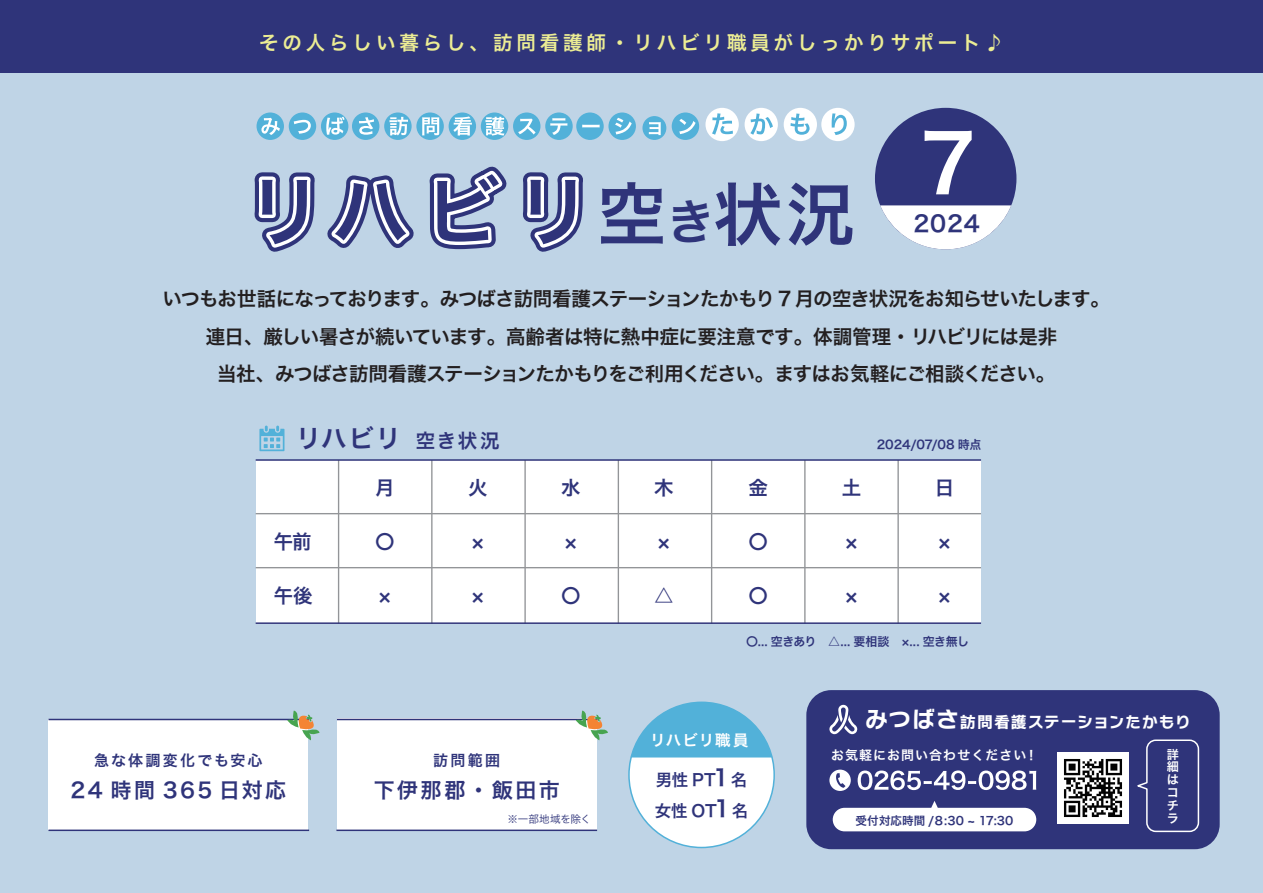
<style>
.page{position:relative;width:1263px;height:893px;background:#bfd4e6}
.page>*{position:absolute;margin:0;border:0;box-sizing:border-box;transform-origin:0 0}
.t1{font:79.5px "Hira Kaku Pro N W6";color:#fff}
.t2{font:76.5px "Hira Kaku Pro N W6";color:#2f347a}
.t3{font:25.5px "Hira Kaku Pro N W6";color:#2f347a}
.t4{font:22.5px "Hira Kaku Pro N W6";color:#2f347a}
.t5{font:21px "Hira Kaku Pro N W6";letter-spacing:.115em;color:#2f347a}
.t6{font:19.5px/37.2px "Hira Kaku Pro N W6";letter-spacing:-.045em;color:#231f20;text-align:center}
.t7{font:19.5px "Hira Kaku Pro N W6";letter-spacing:.2em;color:#eced94}
.t8{font:19.5px "Hira Kaku Pro N W6";color:#2f347a}
.t9{font:16.5px/31px "Hira Kaku Pro N W6";letter-spacing:-.005em;color:#2f347a}
.t10{font:15.9px "Nitalago Ruika 06";letter-spacing:.04em;color:#fff}
.t11{font:15.45px "Hira Kaku Pro N W6";letter-spacing:.07em;color:#fff}
.t12{font:15px "Hira Kaku Pro N W6";letter-spacing:.14em;color:#2f347a}
.t13{font:13.05px "Hira Kaku Pro N W6";letter-spacing:.08em;color:#fff}
.t14{font:12.15px/12.8px "Hira Kaku Pro N W6";color:#fff;text-align:justify}
.t15{font:12px "Hira Kaku Pro N W6";letter-spacing:-.045em;color:#2f347a}
.t16{font:12px "Hira Kaku Pro N W6";letter-spacing:-.005em;color:#2f347a}
.t17{font:11.55px "Hira Kaku Pro N W6";letter-spacing:.015em;color:#2f347a}
.t18{font:10.5px "Hira Kaku Pro N W3";color:#2f347a}
.s1{font-size:68.85px}
.s2{font-size:48.45px}
.s3{font-size:19.5px}
.s4{font-size:22.5px}
.s5{font-size:23.1px}
</style>
<div class="page">
<div style="left:0;top:0;width:1263px;height:73px;background:#2f347a"></div>
<div style="left:257px;top:112px;width:27px;height:28px;background:#52b1d9;border-radius:50%"></div>
<div style="left:289px;top:112px;width:27px;height:28px;background:#52b1d9;border-radius:50%"></div>
<div style="left:321px;top:112px;width:27px;height:28px;background:#52b1d9;border-radius:50%"></div>
<div style="left:352px;top:112px;width:27px;height:28px;background:#52b1d9;border-radius:50%"></div>
<svg style="left:384px;top:112px;width:28px;height:28px"></svg>
<svg style="left:416px;top:112px;width:28px;height:28px"></svg>
<div style="left:449px;top:112px;width:27px;height:28px;background:#52b1d9;border-radius:50%"></div>
<div style="left:481px;top:112px;width:27px;height:28px;background:#52b1d9;border-radius:50%"></div>
<div style="left:513px;top:112px;width:27px;height:28px;background:#52b1d9;border-radius:50%"></div>
<div style="left:545px;top:112px;width:28px;height:28px;background:#52b1d9;border-radius:50%"></div>
<div style="left:576px;top:112px;width:28px;height:28px;background:#52b1d9;border-radius:50%"></div>
<div style="left:608px;top:112px;width:28px;height:28px;background:#52b1d9;border-radius:50%"></div>
<div style="left:672px;top:112px;width:27px;height:28px;background:#52b1d9;border-radius:50%"></div>
<div style="left:642px;top:116px;width:24px;height:24px;background:#52b1d9;border-radius:50%"></div>
<svg style="left:261px;top:118px;width:19px;height:17px"></svg>
<svg style="left:294px;top:120px;width:17px;height:14px"></svg>
<svg style="left:326px;top:117px;width:19px;height:18px"></svg>
<svg style="left:359px;top:117px;width:15px;height:18px"></svg>
<svg style="left:389px;top:117px;width:19px;height:18px"></svg>
<svg style="left:422px;top:117px;width:17px;height:18px"></svg>
<svg style="left:453px;top:116px;width:19px;height:19px"></svg>
<svg style="left:485px;top:117px;width:19px;height:19px"></svg>
<svg style="left:518px;top:119px;width:18px;height:15px"></svg>
<svg style="left:550px;top:118px;width:17px;height:17px"></svg>
<svg style="left:582px;top:125px;width:18px;height:2px"></svg>
<svg style="left:615px;top:118px;width:17px;height:16px"></svg>
<svg style="left:649px;top:122px;width:12px;height:13px"></svg>
<svg style="left:679px;top:119px;width:17px;height:15px"></svg>
<div style="left:705px;top:108px;width:34px;height:33px;background:#fff;border-radius:50%"></div>
<div style="left:745px;top:108px;width:33px;height:33px;background:#fff;border-radius:50%"></div>
<div style="left:784px;top:108px;width:33px;height:33px;background:#fff;border-radius:50%"></div>
<div style="left:821px;top:108px;width:34px;height:33px;background:#fff;border-radius:50%"></div>
<svg style="left:712px;top:113px;width:21px;height:22px"></svg>
<svg style="left:750px;top:113px;width:23px;height:22px"></svg>
<svg style="left:790px;top:114px;width:19px;height:21px"></svg>
<svg style="left:832px;top:113px;width:15px;height:22px"></svg>
<svg style="left:254px;top:166px;width:329px;height:86px"></svg>
<div style="left:875px;top:108px;width:141px;height:141px;background:#2f347a;border-radius:50%"></div>
<svg style="left:880px;top:205px;width:131px;height:44px"></svg>
<div style="left:256px;top:460px;width:724px;height:164px;background:#fff"></div>
<svg style="left:259px;top:426px;width:25px;height:25px"></svg>
<hr style="left:338px;top:460px;width:1px;height:164px;background:#939598">
<hr style="left:431px;top:460px;width:1px;height:164px;background:#939598">
<hr style="left:524px;top:460px;width:2px;height:164px;background:#939598">
<hr style="left:618px;top:460px;width:1px;height:164px;background:#939598">
<hr style="left:711px;top:460px;width:1px;height:164px;background:#939598">
<hr style="left:804px;top:460px;width:1px;height:164px;background:#939598">
<hr style="left:897px;top:460px;width:2px;height:164px;background:#939598">
<hr style="left:256px;top:513px;width:725px;height:1px;background:#939598">
<hr style="left:256px;top:567px;width:725px;height:1px;background:#939598">
<hr style="left:256px;top:459px;width:725px;height:2px;background:#2f347a">
<hr style="left:256px;top:622px;width:725px;height:2px;background:#2f347a">
<div style="left:48px;top:719px;width:260px;height:111px;background:#fff"></div>
<div style="left:337px;top:718px;width:260px;height:112px;background:#fff"></div>
<hr style="left:48px;top:719px;width:261px;height:1px;background:#2f347a">
<hr style="left:48px;top:829px;width:261px;height:2px;background:#2f347a">
<hr style="left:336px;top:829px;width:261px;height:2px;background:#2f347a">
<svg style="left:287px;top:711px;width:33px;height:29px"></svg>
<hr style="left:337px;top:719px;width:261px;height:1px;background:#2f347a">
<svg style="left:576px;top:711px;width:32px;height:29px"></svg>
<div style="left:629px;top:702px;width:145px;height:145px;background:#fff;border-radius:50%"></div>
<svg style="left:631px;top:702px;width:141px;height:55px"></svg>
<div style="left:806px;top:690px;width:414px;height:159px;background:#2f347a;border-radius:25px"></div>
<img style="left:1057px;top:753px;width:71px;height:71px">
<svg style="left:829px;top:705px;width:28px;height:29px"></svg>
<svg style="left:858px;top:770px;width:178px;height:20px"></svg>
<div style="left:829px;top:770px;width:22px;height:21px;background:#fff;border-radius:50%"></div>
<svg style="left:836px;top:773px;width:9px;height:15px"></svg>
<svg style="left:833px;top:801px;width:203px;height:30px"></svg>
<svg style="left:1137px;top:739px;width:63px;height:94px"></svg>
<p class="t7" style="left:259px;top:25px;width:746px">その人らしい暮らし、訪問看護師・リハビリ職員がしっかりサポート♪</p>
<h2 class="t2" style="left:246px;top:142px;width:610px">リハビリ<span class="s1">空</span><span class="s2">き</span><span class="s1">状況</span></h2>
<h1 class="t1" style="left:920px;top:92px;width:58px">7</h1>
<p class="t4" style="left:913px;top:203px;width:68px">2024</p>
<p class="t6" style="left:163px;top:280px;width:949px">いつもお世話になっております。みつばさ訪問看護ステーションたかもり 7 月の空き状況をお知らせいたします。連日、厳しい暑さが続いています。高齢者は特に熱中症に要注意です。体調管理・リハビリには是非<br>当社、みつばさ訪問看護ステーションたかもりをご利用ください。ますはお気軽にご相談ください。</p>
<h3 class="t3" style="left:296px;top:415px;width:205px">リハビリ <span class="s3">空き状況</span></h3>
<p class="t16" style="left:877px;top:434px;width:106px">2024/07/08 時点</p>
<p class="t8" style="left:274px;top:524px;width:40px">午前</p>
<p class="t8" style="left:375px;top:470px;width:21px">月</p>
<p class="t8" style="left:468px;top:470px;width:21px">火</p>
<p class="t8" style="left:561px;top:470px;width:21px">水</p>
<p class="t8" style="left:654px;top:470px;width:21px">木</p>
<p class="t8" style="left:749px;top:470px;width:21px">金</p>
<p class="t8" style="left:842px;top:470px;width:21px">土</p>
<p class="t8" style="left:935px;top:470px;width:21px">日</p>
<p class="t8" style="left:375px;top:524px;width:21px">〇</p>
<p class="t8" style="left:471px;top:524px;width:15px">×</p>
<p class="t8" style="left:564px;top:524px;width:15px">×</p>
<p class="t8" style="left:657px;top:524px;width:15px">×</p>
<p class="t8" style="left:749px;top:524px;width:21px">〇</p>
<p class="t8" style="left:845px;top:524px;width:15px">×</p>
<p class="t8" style="left:938px;top:524px;width:15px">×</p>
<p class="t8" style="left:274px;top:578px;width:40px">午後</p>
<p class="t8" style="left:378px;top:578px;width:15px">×</p>
<p class="t8" style="left:471px;top:578px;width:15px">×</p>
<p class="t8" style="left:561px;top:578px;width:21px">〇</p>
<p class="t8" style="left:654px;top:578px;width:21px">△</p>
<p class="t8" style="left:749px;top:578px;width:21px">〇</p>
<p class="t8" style="left:845px;top:578px;width:15px">×</p>
<p class="t8" style="left:938px;top:578px;width:15px">×</p>
<p class="t12" style="left:94px;top:747px;width:170px">急な体調変化でも安心</p>
<p class="t5" style="left:70px;top:771px;width:217px">24 時間 365 日対応</p>
<p class="t12" style="left:433px;top:747px;width:68px">訪問範囲</p>
<p class="t5" style="left:374px;top:771px;width:187px">下伊那郡・飯田市</p>
<p class="t18" style="left:507px;top:809px;width:85px">※一部地域を除く</p>
<p class="t15" style="left:746px;top:630px;width:236px">〇... 空きあり　△... 要相談　×... 空き無し　</p>
<p class="t11" style="left:650px;top:726px;width:100px">リハビリ職員</p>
<p class="t9" style="left:655px;top:763px;width:95px">男性 PT<span class="s4">1</span>名女性 OT<span class="s4">1</span>名</p>
<p class="t10" style="left:865px;top:714px;width:327px"><span class="s5">みつばさ</span>訪問看護ステーションたかもり</p>
<p class="t13" style="left:831px;top:743px;width:208px">お気軽にお問い合わせください！</p>
<p class="t14" style="left:1167px;top:747px;width:13px">詳細はコチラ</p>
<p class="t17" style="left:855px;top:810px;width:159px">受付対応時間 /８:30 ~ 17:30</p>
</div>
